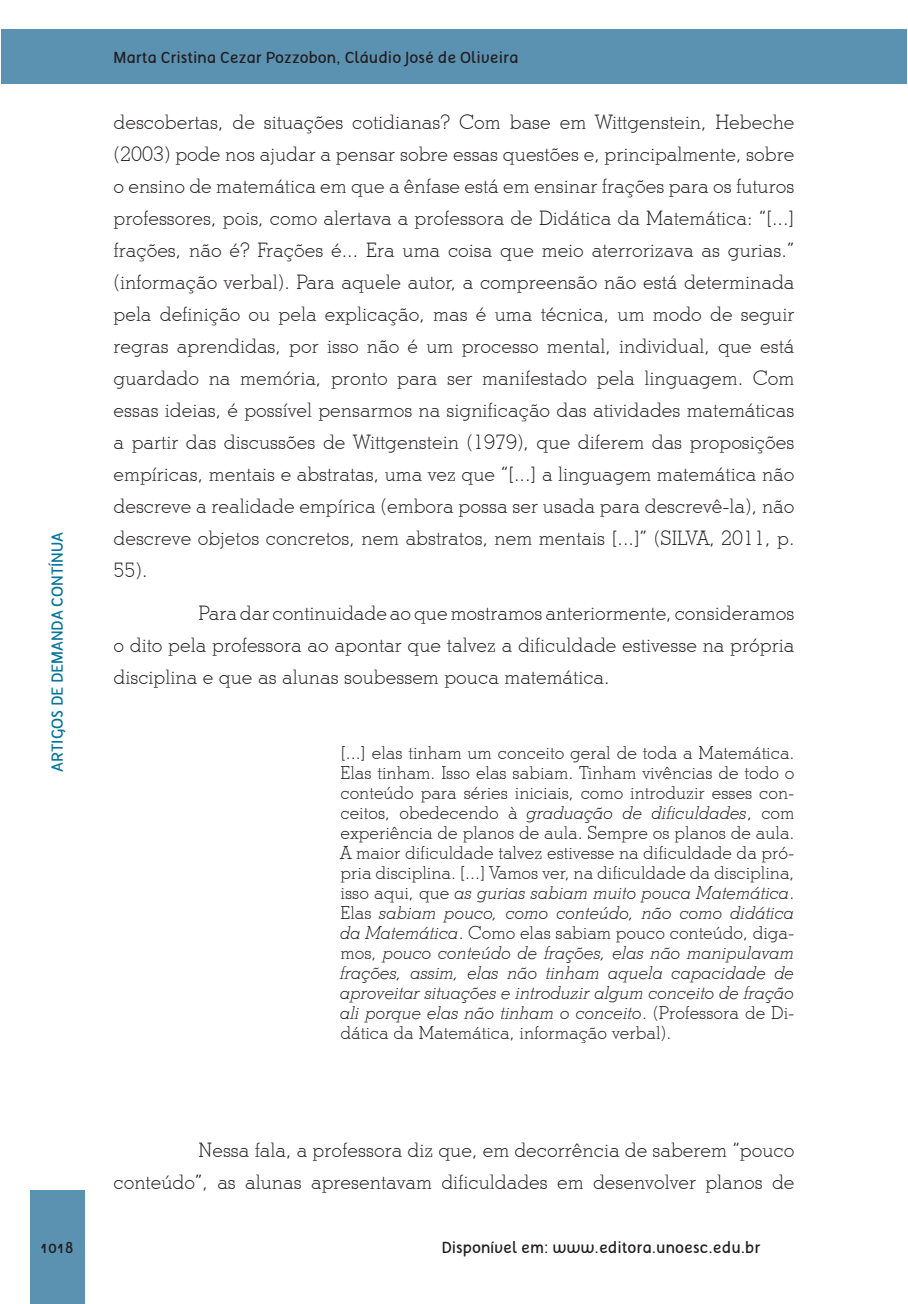
<style>
.page{position:relative;width:908px;height:1304px;background:#fff}
.page>*{position:absolute;margin:0;border:0;box-sizing:border-box;transform-origin:0 0}
.Texto{font:300 20px/32px "Stymie BT";color:#231f20;text-align:justify}
.Citação{font:300 18px/20px "Stymie BT";color:#231f20;text-align:justify}
.t1{font:16px "Tellural";color:#231f20}
.t2{font:16px "Tellural";color:#05749b}
.s1{font-style:italic}
</style>
<div class="page">
<div style="left:1px;top:29px;width:905px;height:55px;background:#5b92b2"></div>
<div style="left:30px;top:1191px;width:55px;height:113px;background:#5b92b2"></div>
<p class="t2" style="left:48px;top:772px;width:241px;rotate:-90deg">ARTIGOS DE DEMANDA CONTÍNUA</p>
<p class="t1" style="left:113px;top:48px;width:406px">Marta Cristina Cezar Pozzobon, Cláudio José de Oliveira</p>
<p class="Texto" style="left:113px;top:105px;width:682px">descobertas, de situações cotidianas? Com base em Wittgenstein, Hebeche (2003) pode nos ajudar a pensar sobre essas questões e, principalmente, sobre o ensino de matemática em que a ênfase está em ensinar frações para os futuros professores, pois, como alertava a professora de Didática da Matemática: “[...] frações, não é? Frações é... Era uma coisa que meio aterrorizava as gurias.” (informação verbal). Para aquele autor, a compreensão não está determinada pela definição ou pela explicação, mas é uma técnica, um modo de seguir regras aprendidas, por isso não é um processo mental, individual, que está guardado na memória, pronto para ser manifestado pela linguagem. Com essas ideias, é possível pensarmos na significação das atividades matemáticas a partir das discussões de Wittgenstein (1979), que diferem das proposições empíricas, mentais e abstratas, uma vez que “[...] a linguagem matemática não descreve a realidade empírica (embora possa ser usada para descrevê-la), não descreve objetos concretos, nem abstratos, nem mentais [...]” (SILVA, 2011, p.<br>55).</p>
<p class="Texto" style="left:113px;top:597px;width:682px;text-indent:85px">Para dar continuidade ao que mostramos anteriormente, consideramos o dito pela professora ao apontar que talvez a dificuldade estivesse na própria disciplina e que as alunas soubessem pouca matemática.</p>
<p class="Citação" style="left:340px;top:742px;width:455px">[...] elas tinham um conceito geral de toda a Matemática.<br>Elas tinham. Isso elas sabiam. Tinham vivências de todo o conteúdo para séries iniciais, como introduzir esses con&shy;ceitos, obedecendo à <span class="s1">graduação de dificuldades</span>, com experiência de planos de aula. Sempre os planos de aula.<br>A maior dificuldade talvez estivesse na dificuldade da pró&shy;pria disciplina. [...] Vamos ver, na dificuldade da disciplina, isso aqui, que <span class="s1">as gurias sabiam muito pouca Matemática</span>.<br>Elas <span class="s1">sabiam pouco, como conteúdo, não como didática da Matemática</span>. Como elas sabiam pouco conteúdo, diga&shy;mos, <span class="s1">pouco conteúdo de frações, elas não manipulavam frações, assim, elas não tinham aquela capacidade de aproveitar situações e introduzir algum conceito de fração ali porque elas não tinham o conceito</span>. (Professora de Di&shy;dática da Matemática, informação verbal).</p>
<p class="Texto" style="left:113px;top:1134px;width:682px;text-align:right">Nessa fala, a professora diz que, em decorrência de saberem “pouco conteúdo”, as alunas apresentavam dificuldades em desenvolver planos de</p>
<p class="t1" style="left:40px;top:1239px;width:35px">1018</p>
<p class="t1" style="left:441px;top:1239px;width:320px">Disponível em: www.editora.unoesc.edu.br</p>
</div>
